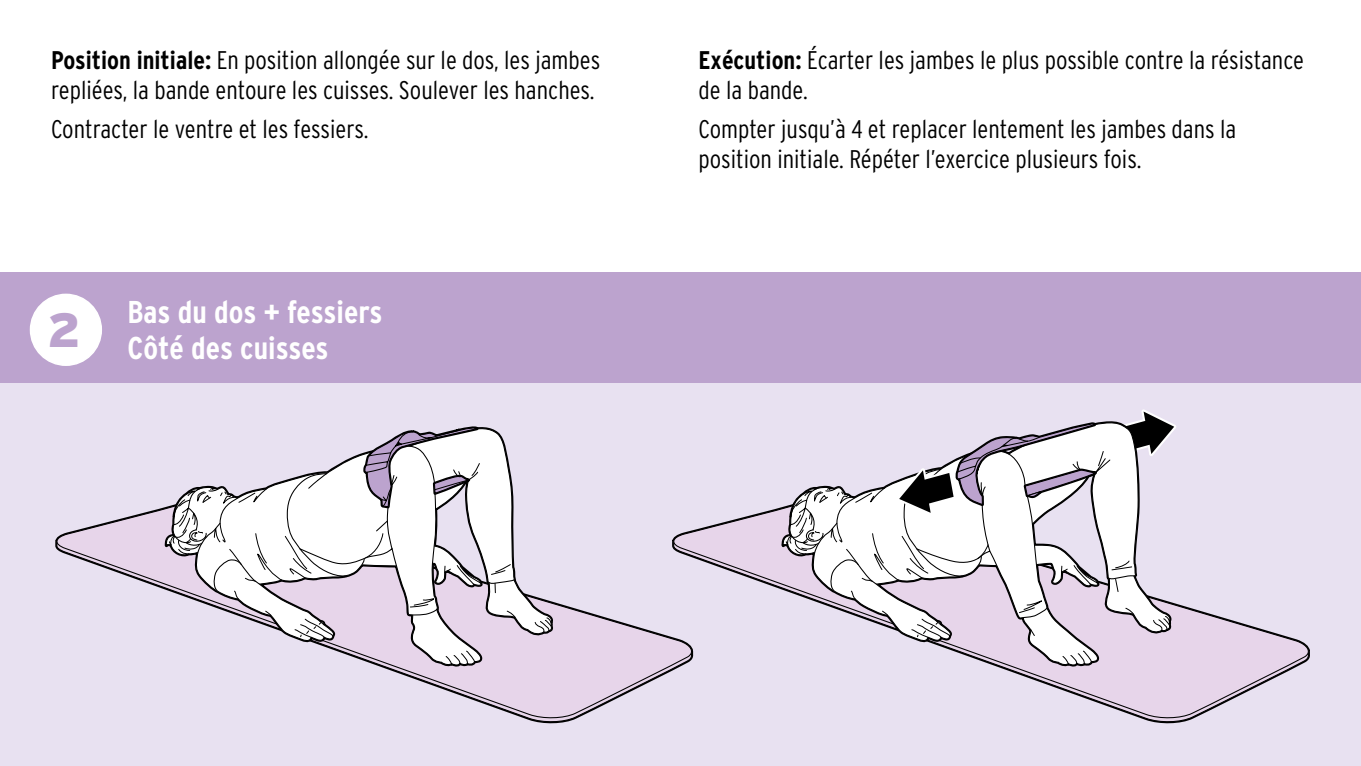
<style>
.page{position:relative;width:1361px;height:766px;background:#fff}
.page>*{position:absolute;margin:0;border:0;box-sizing:border-box;transform-origin:0 0}
.ID_M01_KREIS_SCHWARZ{font:900 48px "Interstate OT";color:#bca3ce}
.ID_ANREDE_GRUSS{font:700 condensed 31.5px/36.3px "Interstate OT";color:#fff}
.ID_FLIESSTEXT{font:300 condensed 25.5px/30px "Interstate OT";color:#000}
.s1{font-weight:700}
</style>
<div class="page">
<div style="left:0;top:383px;width:1361px;height:382px;background:#e8e1f1"></div>
<div style="left:0;top:272px;width:1361px;height:111px;background:#bca3ce"></div>
<svg style="left:693px;top:507px;width:617px;height:212px"></svg>
<svg style="left:783px;top:665px;width:389px;height:6px"></svg>
<svg style="left:782px;top:409px;width:394px;height:256px"></svg>
<svg style="left:55px;top:507px;width:638px;height:212px"></svg>
<svg style="left:166px;top:426px;width:386px;height:239px"></svg>
<div style="left:31px;top:294px;width:70px;height:71px;background:#fff;border-radius:50%"></div>
<div style="left:30px;top:293px;width:72px;height:73px;border:2px solid #fff;border-radius:50%"></div>
<p class="ID_FLIESSTEXT" style="left:51px;top:45px;width:551px"><span class="s1">Position initiale:</span> En position allongée sur le dos, les jambes repliées, la bande entoure les cuisses. Soulever les hanches.</p>
<p class="ID_FLIESSTEXT" style="left:51px;top:114px;width:319px">Contracter le ventre et les fessiers.</p>
<p class="ID_M01_KREIS_SCHWARZ" style="left:47px;top:298px;width:35px">2</p>
<p class="ID_ANREDE_GRUSS" style="left:128px;top:293px;width:256px">Bas du dos + fessiers<br>Côté des cuisses</p>
<p class="ID_FLIESSTEXT" style="left:698px;top:45px;width:607px"><span class="s1">Exécution:</span> Écarter les jambes le plus possible contre la résistance de la bande.</p>
<p class="ID_FLIESSTEXT" style="left:698px;top:114px;width:539px">Compter jusqu’à 4 et replacer lentement les jambes dans la position initiale. Répéter l’exercice plusieurs fois.</p>
</div>
